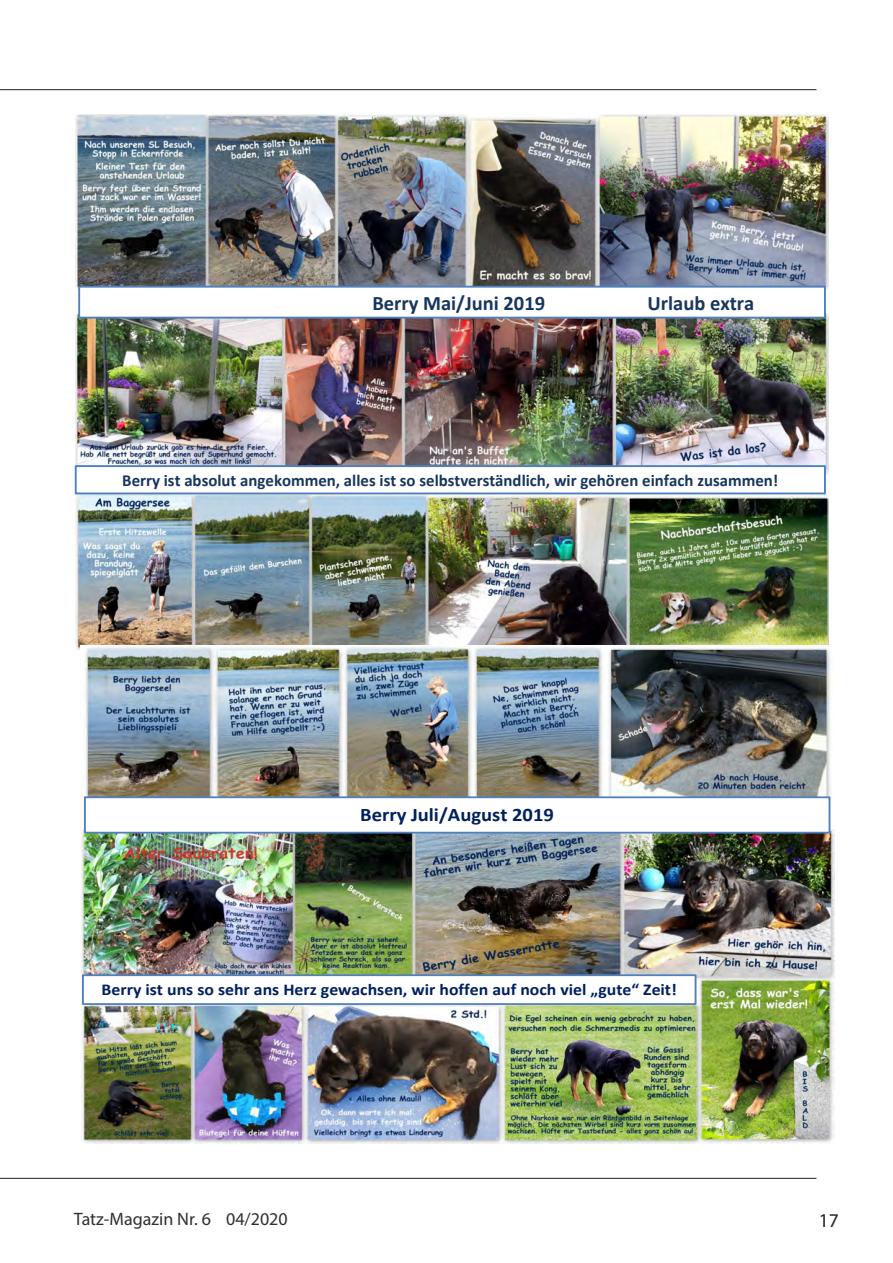
<style>
.page{position:relative;width:893px;height:1263px;background:#fff}
.page>*{position:absolute;margin:0;border:0;box-sizing:border-box;transform-origin:0 0}
.t1{font:700 20.55px "Calibri";color:#17365d}
.t2{font:19.5px "Myriad Pro";color:#231f20}
.t3{font:700 19.2px "Calibri";color:#002060;scale:1.07 1}
.t4{font:18px "Myriad Pro";color:#312f30}
.t5{font:700 16.95px "Calibri";color:#17365d}
.t6{font:700 16.5px "Calibri";color:#002060;scale:1.07 1}
</style>
<div class="page">
<hr style="left:0;top:89px;width:816px;height:1px;background:#231f20">
<hr style="left:0;top:1178px;width:816px;height:1px;background:#231f20">
<img style="left:76px;top:115px;width:752px;height:534px">
<div style="left:79px;top:287px;width:746px;height:31px;background:#fff"></div>
<div style="left:78px;top:286px;width:748px;height:33px;border:2px solid #4f81bd"></div>
<div style="left:76px;top:466px;width:749px;height:27px;background:#fff"></div>
<div style="left:75px;top:465px;width:751px;height:29px;border:2px solid #4f81bd"></div>
<img style="left:81px;top:645px;width:754px;height:498px">
<div style="left:85px;top:797px;width:744px;height:36px;background:#fff"></div>
<div style="left:84px;top:796px;width:746px;height:37px;border:2px solid #4f81bd"></div>
<div style="left:83px;top:975px;width:612px;height:29px;background:#fff"></div>
<div style="left:82px;top:974px;width:614px;height:31px;border:2px solid #4f81bd"></div>
<p class="t1" style="left:372px;top:289px;width:174px">Berry Mai/Juni 2019</p>
<p class="t1" style="left:647px;top:289px;width:108px">Urlaub extra</p>
<p class="t5" style="left:122px;top:469px;width:658px">Berry ist absolut angekommen, alles ist so selbstverständlich, wir gehören einfach zusammen!</p>
<p class="t3" style="left:360px;top:801px;width:182px">Berry Juli/August 2019</p>
<p class="t6" style="left:101px;top:978px;width:539px">Berry ist uns so sehr ans Herz gewachsen, wir hoffen auf noch viel „gute“ Zeit!</p>
<p class="t4" style="left:74px;top:1208px;width:215px">Tatz-Magazin Nr. 6 04/2020</p>
<p class="t2" style="left:819px;top:1208px;width:22px">17</p>
</div>
